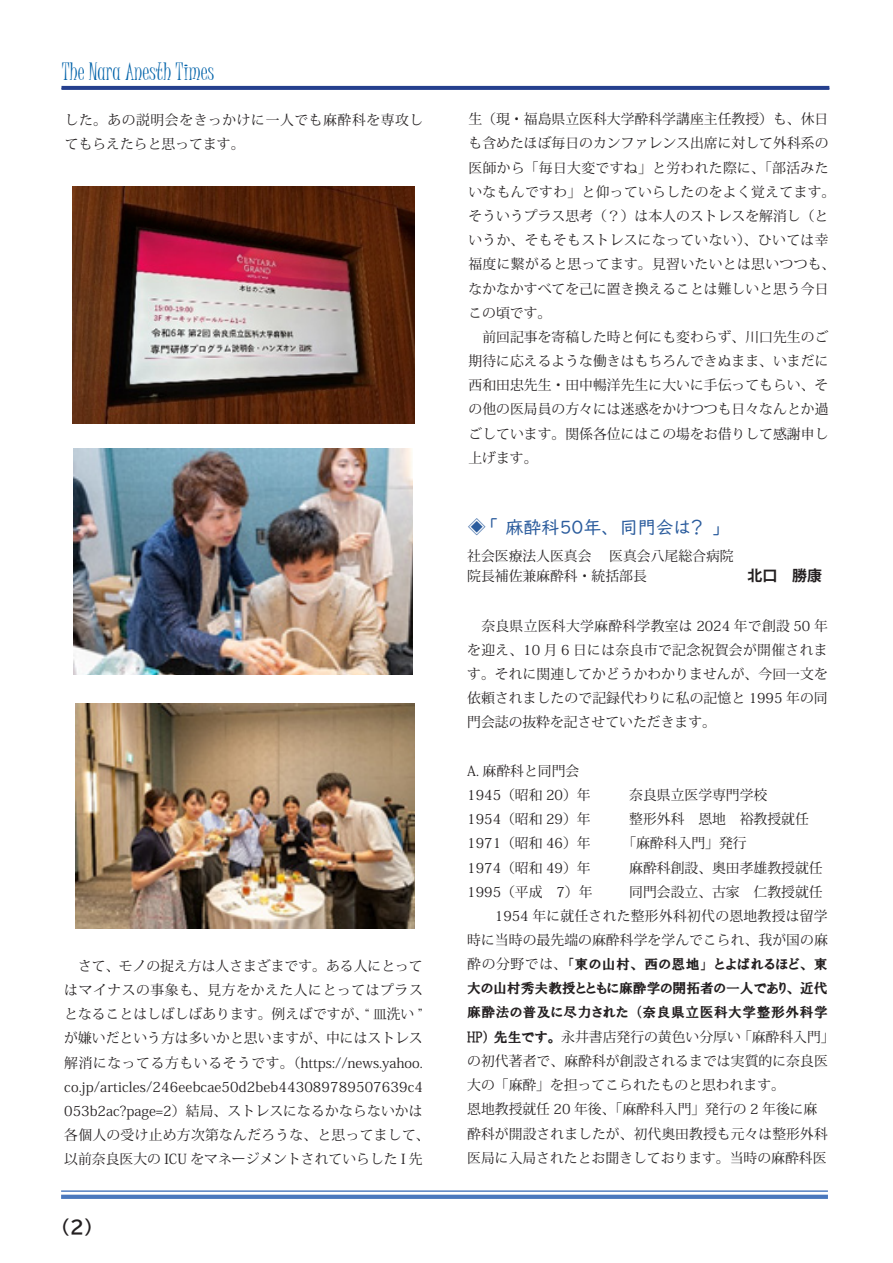
<style>
.page{position:relative;width:893px;height:1263px;background:#fff}
.page>*{position:absolute;margin:0;border:0;box-sizing:border-box;transform-origin:0 0}
.t1{font:23.4px "Juice ITC";color:#0162a9}
.t2{font:18px "UD Digi Kyokasho NK R";color:#2b5c9d}
.ノンブル{font:18px "BIZ UDP Gothic Bold";color:#231f20}
.t3{font:700 14.85px "Koz Go Pr 6 N";color:#231f20}
.t4{font:13.8px/24.2px "Koz Min Pr 6 N";color:#231f20}
.t5{font:13.8px/24.2px "Koz Min Pr 6 N";letter-spacing:.04em;color:#231f20}
.s1{font-family:"Adobe Myungjo Std";font-weight:500;font-size:19.2px}
.s2{font-size:19.2px}
.s3{font-family:"HGP Soei Presence EB"}
</style>
<div class="page">
<img style="left:72px;top:187px;width:343px;height:237px">
<hr style="left:61px;top:1190px;width:767px;height:2px;background:#4a78bd">
<hr style="left:61px;top:1195px;width:767px;height:4px;background:#4a78bd">
<hr style="left:62px;top:88px;width:767px;height:2px;background:#253f8e">
<hr style="left:62px;top:86px;width:767px;height:3px;background:#253f8e">
<img style="left:74px;top:449px;width:339px;height:225px">
<img style="left:75px;top:704px;width:340px;height:225px">
<p class="t1" style="left:62px;top:59px;width:153px">The Nara Anesth Times</p>
<p class="t5" style="left:65px;top:108px;width:360px">した。あの説明会をきっかけに一人でも麻酔科を専攻してもらえたらと思ってます。</p>
<p class="t4" style="left:468px;top:107px;width:368px">生（現・福島県立医科大学酔科学講座主任教授）も、休日も含めたほぼ毎日のカンファレンス出席に対して外科系の医師から「毎日大変ですね」と労われた際に、「部活みたいなもんですわ」と仰っていらしたのをよく覚えてます。そういうプラス思考（？）は本人のストレスを解消し（というか、そもそもストレスになっていない）、ひいては幸福度に繋がると思ってます。見習いたいとは思いつつも、なかなかすべてを己に置き換えることは難しいと思う今日この頃です。</p>
<p class="t4" style="left:468px;top:325px;width:361px;text-align:justify">　前回記事を寄稿した時と何にも変わらず、川口先生のご期待に応えるような働きはもちろんできぬまま、いまだに西和田忠先生・田中暢洋先生に大いに手伝ってもらい、その他の医局員の方々には迷惑をかけつつも日々なんとか過ごしています。関係各位にはこの場をお借りして感謝申し上げます。</p>
<p class="t4" style="left:64px;top:954px;width:367px">　さて、モノの捉え方は人さまざまです。ある人にとってはマイナスの事象も、見方をかえた人にとってはプラスとなることはしばしばあります。例えばですが、“ 皿洗い ”が嫌いだという方は多いかと思いますが、中にはストレス解消になってる方もいるそうです。（https://news.yahoo. co.jp/articles/246eebcae50d2beb443089789507639c4<br>053b2ac?page=2）結局、ストレスになるかならないかは各個人の受け止め方次第なんだろうな、と思ってまして、以前奈良医大の ICU をマネージメントされていらした I 先</p>
<p class="ノンブル" style="left:61px;top:1218px;width:33px">（2）</p>
<p class="t2" style="left:467px;top:517px;width:258px"><span class="s1">◈</span><span class="s2">「</span>麻酔科５０年、同門会は？　」</p>
<p class="t4" style="left:467px;top:544px;width:268px">社会医療法人医真会　 医真会八尾総合病院</p>
<p class="t4" style="left:467px;top:564px;width:209px">院長補佐兼麻酔科・統括部長　　</p>
<p class="t3" style="left:747px;top:567px;width:76px">北口　勝康</p>
<p class="t4" style="left:467px;top:614px;width:362px;text-align:justify">　奈良県立医科大学麻酔科学教室は 2024 年で創設 50 年を迎え、10 月 6 日には奈良市で記念祝賀会が開催されます。それに関連してかどうかわかりませんが、今回一文を依頼されましたので記録代わりに私の記憶と 1995 年の同門会誌の抜粋を記させていただきます。</p>
<p class="t4" style="left:467px;top:759px;width:114px">A. 麻酔科と同門会</p>
<p class="t4" style="left:467px;top:783px;width:125px">1945（昭和 20）年</p>
<p class="t4" style="left:629px;top:783px;width:140px">奈良県立医学専門学校</p>
<p class="t4" style="left:467px;top:807px;width:125px">1954（昭和 29）年</p>
<p class="t4" style="left:629px;top:807px;width:181px">整形外科　恩地　裕教授就任</p>
<p class="t4" style="left:467px;top:831px;width:125px">1971（昭和 46）年</p>
<p class="t4" style="left:622px;top:831px;width:126px">「麻酔科入門」発行</p>
<p class="t4" style="left:467px;top:856px;width:125px">1974（昭和 49）年</p>
<p class="t4" style="left:629px;top:856px;width:195px">麻酔科創設、奥田孝雄教授就任</p>
<p class="t4" style="left:467px;top:880px;width:127px">1995（平成　7）年</p>
<p class="t4" style="left:629px;top:880px;width:195px">同門会設立、古家　仁教授就任</p>
<p class="t4" style="left:467px;top:904px;width:369px;text-indent:14px">　1954 年に就任された整形外科初代の恩地教授は留学時に当時の最先端の麻酔科学を学んでこられ、我が国の麻酔の分野では、<span class="s3">「東の山村、西の恩地」とよばれるほど、東大の山村秀夫教授とともに麻酔学の開拓者の一人であり、近代麻酔法の普及に尽力された（奈良県立医科大学整形外科学<br>HP）先生です。</span>永井書店発行の黄色い分厚い「麻酔科入門」の初代著者で、麻酔科が創設されるまでは実質的に奈良医大の「麻酔」を担ってこられたものと思われます。</p>
<p class="t4" style="left:467px;top:1097px;width:352px">恩地教授就任 20 年後、「麻酔科入門」発行の 2 年後に麻</p>
<p class="t4" style="left:467px;top:1122px;width:362px">酔科が開設されましたが、初代奥田教授も元々は整形外科医局に入局されたとお聞きしております。当時の麻酔科医</p>
</div>
